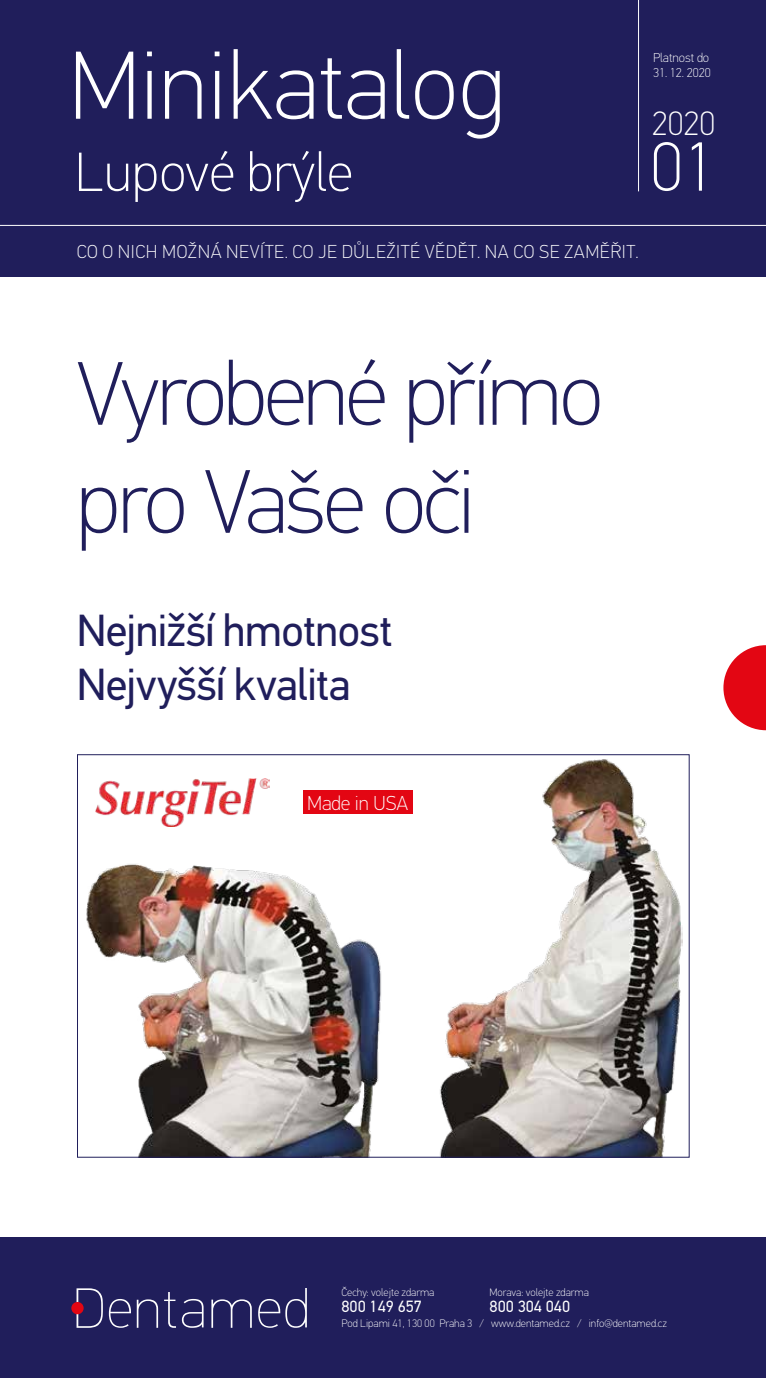
<style>
.page{position:relative;width:766px;height:1378px;background:#fff}
.page>*{position:absolute;margin:0;border:0;box-sizing:border-box;transform-origin:0 0}
.t1{font:100 96.45px "PF Din Text Pro";color:#fff}
.t2{font:100 90px/108px "PF Din Text Pro";letter-spacing:-.035em;color:#201e5b}
.t3{font:100 69.45px "PF Din Text Pro";color:#fff}
.t4{font:100 55.05px "PF Din Text Pro";color:#fff}
.t5{font:45px/54px "PF Din Text Pro";letter-spacing:-.02em;color:#201e5b}
.t6{font:100 33.9px "PF Din Text Pro";color:#fff}
.t7{font:100 20.1px "PF Din Text Pro";color:#fff}
.t8{font:100 18.75px "PF Din Text Pro";letter-spacing:.03em;color:#fff}
.t9{font:16.35px "PF Din Text Pro";color:#fff}
.t10{font:100 12.75px "PF Din Text Pro";color:#fff}
.t11{font:100 10.8px "PF Din Text Pro";color:#fff}
</style>
<div class="page">
<div style="left:0;top:1237px;width:765px;height:141px;background:#201e5b"></div>
<div style="left:0;top:0;width:765px;height:276px;background:#201e5b"></div>
<hr style="left:0;top:225px;width:765px;height:1px;background:#fff">
<svg style="left:76px;top:1288px;width:27px;height:39px"></svg>
<svg style="left:109px;top:1299px;width:22px;height:28px"></svg>
<svg style="left:137px;top:1299px;width:21px;height:28px"></svg>
<svg style="left:164px;top:1292px;width:12px;height:35px"></svg>
<svg style="left:182px;top:1299px;width:21px;height:28px"></svg>
<svg style="left:211px;top:1299px;width:41px;height:28px"></svg>
<svg style="left:258px;top:1288px;width:49px;height:39px"></svg>
<div style="left:71px;top:1302px;width:13px;height:12px;background:#e30613;border-radius:50%"></div>
<hr style="left:638px;top:0;width:1px;height:191px;background:#fff">
<svg style="left:723px;top:645px;width:42px;height:85px"></svg>
<img style="left:86px;top:759px;width:596px;height:396px">
<img style="left:96px;top:778px;width:174px;height:48px">
<div style="left:303px;top:790px;width:109px;height:24px;background:#e30613"></div>
<h1 class="t1" style="left:68px;top:31px;width:439px">Minikatalog</h1>
<h3 class="t4" style="left:75px;top:141px;width:280px">Lupové brýle</h3>
<h3 class="t8" style="left:77px;top:241px;width:563px">CO O NICH MOŽNÁ NEVÍTE. CO JE DŮLEŽITÉ VĚDĚT. NA CO SE ZAMĚŘIT.</h3>
<p class="t10" style="left:652px;top:50px;width:58px">Platnost do</p>
<p class="t10" style="left:652px;top:65px;width:59px">31. 12. 2020</p>
<h3 class="t6" style="left:651px;top:104px;width:65px">2020</h3>
<h3 class="t3" style="left:650px;top:127px;width:66px">01</h3>
<h2 class="t2" style="left:77px;top:341px;width:528px">Vyrobené přímo pro Vaše oči</h2>
<h3 class="t5" style="left:77px;top:604px;width:318px">Nejnižší hmotnost<br>Nejvyšší kvalita</h3>
<h3 class="t7" style="left:307px;top:791px;width:103px">Made in USA</h3>
<p class="t11" style="left:341px;top:1286px;width:94px">Čechy: volejte zdarma</p>
<p class="t11" style="left:489px;top:1286px;width:101px">Morava: volejte zdarma</p>
<h3 class="t9" style="left:341px;top:1297px;width:82px">800 149 657</h3>
<h3 class="t9" style="left:489px;top:1297px;width:82px">800 304 040</h3>
<p class="t11" style="left:341px;top:1317px;width:327px">Pod Lipami 41, 130 00 Praha 3 / www.dentamed.cz / info@dentamed.cz</p>
</div>
